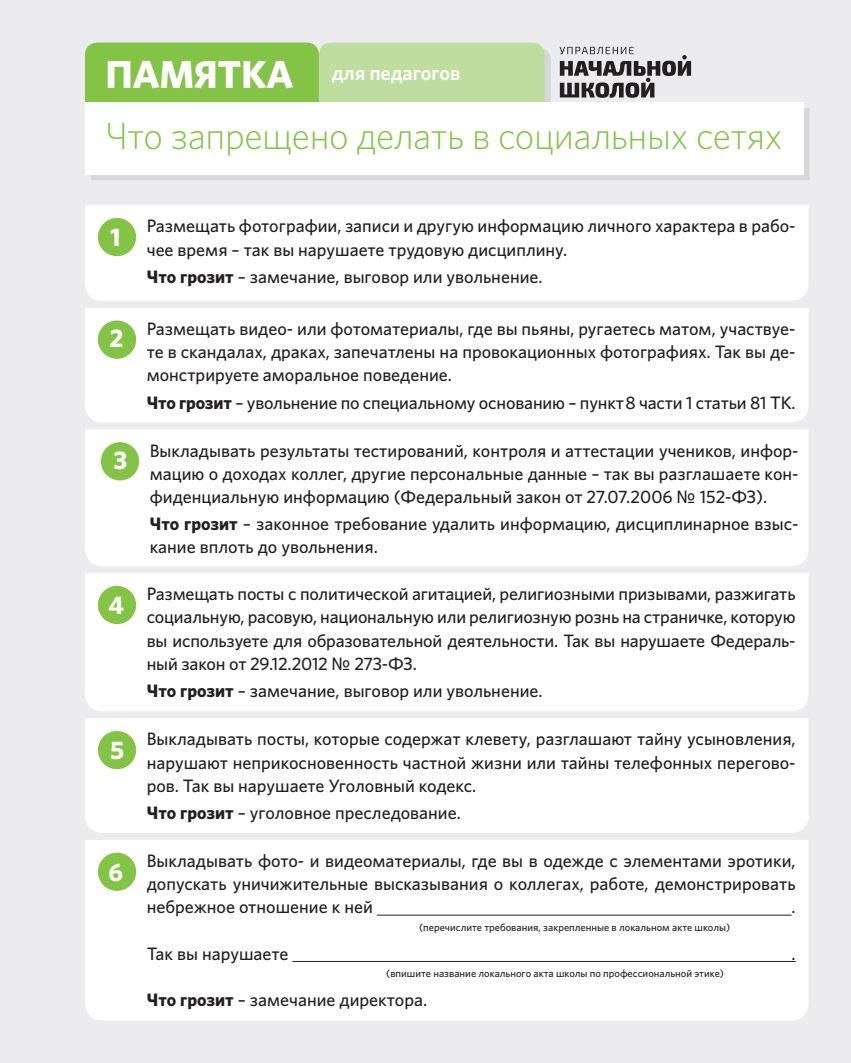
<style>
.page{position:relative;width:851px;height:1063px;background:#fff}
.page>*{position:absolute;margin:0;border:0;box-sizing:border-box;transform-origin:0 0}
.t1{font:300 37.65px "Whitney";letter-spacing:-.01em;color:#83c447}
.t2{font:700 25.5px "Whitney";color:#fff}
.t3{font:600 20.25px "Whitney";color:#fff}
.t4{font:500 18px/23.1px "Whitney";color:#231f20;text-align:justify}
.t5{font:500 10.5px "Whitney";color:#231f20}
.s1{font-weight:700;font-size:39.15px}
.s2{font-weight:700}
</style>
<div class="page">
<div style="left:0;top:0;width:850px;height:1063px;background:#ececee"></div>
<img style="left:544px;top:49px;width:6px;height:53px">
<svg style="left:85px;top:43px;width:459px;height:59px;background:#a0d072"></svg>
<svg style="left:559px;top:47px;width:132px;height:51px"></svg>
<img style="left:91px;top:108px;width:718px;height:72px">
<div style="left:85px;top:102px;width:718px;height:72px;background:#fff"></div>
<div style="left:85px;top:205px;width:723px;height:96px;background:#fff"></div>
<div style="left:98px;top:218px;width:38px;height:38px;background:#83c447;border-radius:50%"></div>
<div style="left:85px;top:308px;width:723px;height:114px;background:#fff"></div>
<div style="left:98px;top:320px;width:38px;height:39px;background:#83c447;border-radius:50%"></div>
<div style="left:85px;top:429px;width:723px;height:137px;background:#fff"></div>
<div style="left:101px;top:442px;width:38px;height:38px;background:#83c447;border-radius:50%"></div>
<div style="left:85px;top:573px;width:723px;height:138px;background:#fff"></div>
<div style="left:98px;top:586px;width:38px;height:38px;background:#83c447;border-radius:50%"></div>
<div style="left:85px;top:718px;width:723px;height:115px;background:#fff"></div>
<div style="left:98px;top:731px;width:38px;height:38px;background:#83c447;border-radius:50%"></div>
<div style="left:85px;top:840px;width:723px;height:180px;background:#fff"></div>
<div style="left:98px;top:853px;width:38px;height:38px;background:#83c447;border-radius:50%"></div>
<hr style="left:377px;top:915px;width:414px;height:1px;background:#231f20">
<hr style="left:292px;top:961px;width:503px;height:1px;background:#231f20">
<svg style="left:678px;top:490px;width:16px;height:13px"></svg>
<svg style="left:333px;top:657px;width:16px;height:13px"></svg>
<p class="t3" style="left:105px;top:60px;width:356px"><span class="s1">ПАМЯТКА</span> для педагогов</p>
<h1 class="t1" style="left:105px;top:111px;width:678px">Что запрещено делать в социальных сетях</h1>
<h2 class="t2" style="left:110px;top:220px;width:12px">1</h2>
<p class="t4" style="left:147px;top:214px;width:650px">Размещать фотографии, записи и другую информацию личного характера в рабо&shy;чее время – так вы нарушаете трудовую дисциплину.</p>
<p class="t4" style="left:147px;top:265px;width:397px"><span class="s2">Что грозит</span> – замечание, выговор или увольнение.</p>
<h2 class="t2" style="left:109px;top:321px;width:16px">2</h2>
<p class="t4" style="left:147px;top:317px;width:650px">Размещать видео- или фотоматериалы, где вы пьяны, ругаетесь матом, участвуе&shy;те в скандалах, драках, запечатлены на провокационных фотографиях. Так вы де&shy;монстрируете аморальное поведение.</p>
<p class="t4" style="left:147px;top:391px;width:650px"><span class="s2">Что грозит</span> – увольнение по специальному основанию – пункт 8 части 1 статьи 81 ТК.</p>
<h2 class="t2" style="left:113px;top:443px;width:15px">3</h2>
<p class="t4" style="left:150px;top:438px;width:650px">Выкладывать результаты тестирований, контроля и аттестации учеников, инфор&shy;мацию о доходах коллег, другие персональные данные – так вы разглашаете кон&shy;фиденциальную информацию (Федеральный закон от 27.07.2006</p>
<p class="t4" style="left:150px;top:483px;width:650px;line-height:27.5px;text-indent:550px">152-ФЗ).<br><span class="s2">Что грозит</span> – законное требование удалить информацию, дисциплинарное взыс-</p>
<p class="t4" style="left:150px;top:535px;width:229px">кание вплоть до увольнения.</p>
<h2 class="t2" style="left:108px;top:588px;width:17px">4</h2>
<p class="t4" style="left:147px;top:582px;width:650px">Размещать посты с политической агитацией, религиозными призывами, разжигать социальную, расовую, национальную или религиозную рознь на страничке, которую вы используете для образовательной деятельности. Так вы нарушаете Федераль&shy;ный закон от 29.12.2012</p>
<p class="t4" style="left:147px;top:649px;width:397px;line-height:27.5px;text-indent:207px">273-ФЗ.<br><span class="s2">Что грозит</span> – замечание, выговор или увольнение.</p>
<h2 class="t2" style="left:110px;top:733px;width:16px">5</h2>
<p class="t4" style="left:147px;top:727px;width:650px">Выкладывать посты, которые содержат клевету, разглашают тайну усыновления, нарушают неприкосновенность частной жизни или тайны телефонных перегово&shy;ров. Так вы нарушаете Уголовный кодекс.</p>
<p class="t4" style="left:147px;top:801px;width:315px"><span class="s2">Что грозит</span> – уголовное преследование.</p>
<h2 class="t2" style="left:108px;top:855px;width:16px">6</h2>
<p class="t4" style="left:147px;top:849px;width:650px">Выкладывать фото- и видеоматериалы, где вы в одежде с элементами эротики, допускать уничижительные высказывания о коллегах, работе, демонстрировать небрежное отношение к ней</p>
<p class="t4" style="left:791px;top:895px;width:6px">.</p>
<p class="t5" style="left:419px;top:920px;width:312px">(перечислите требования, закрепленные в локальном акте школы)</p>
<p class="t4" style="left:147px;top:942px;width:143px">Так вы нарушаете</p>
<p class="t4" style="left:791px;top:942px;width:6px">.</p>
<p class="t5" style="left:386px;top:966px;width:339px">(впишите название локального акта школы по профессиональной этике)</p>
<p class="t4" style="left:147px;top:988px;width:282px"><span class="s2">Что грозит</span> – замечание директора.</p>
</div>
